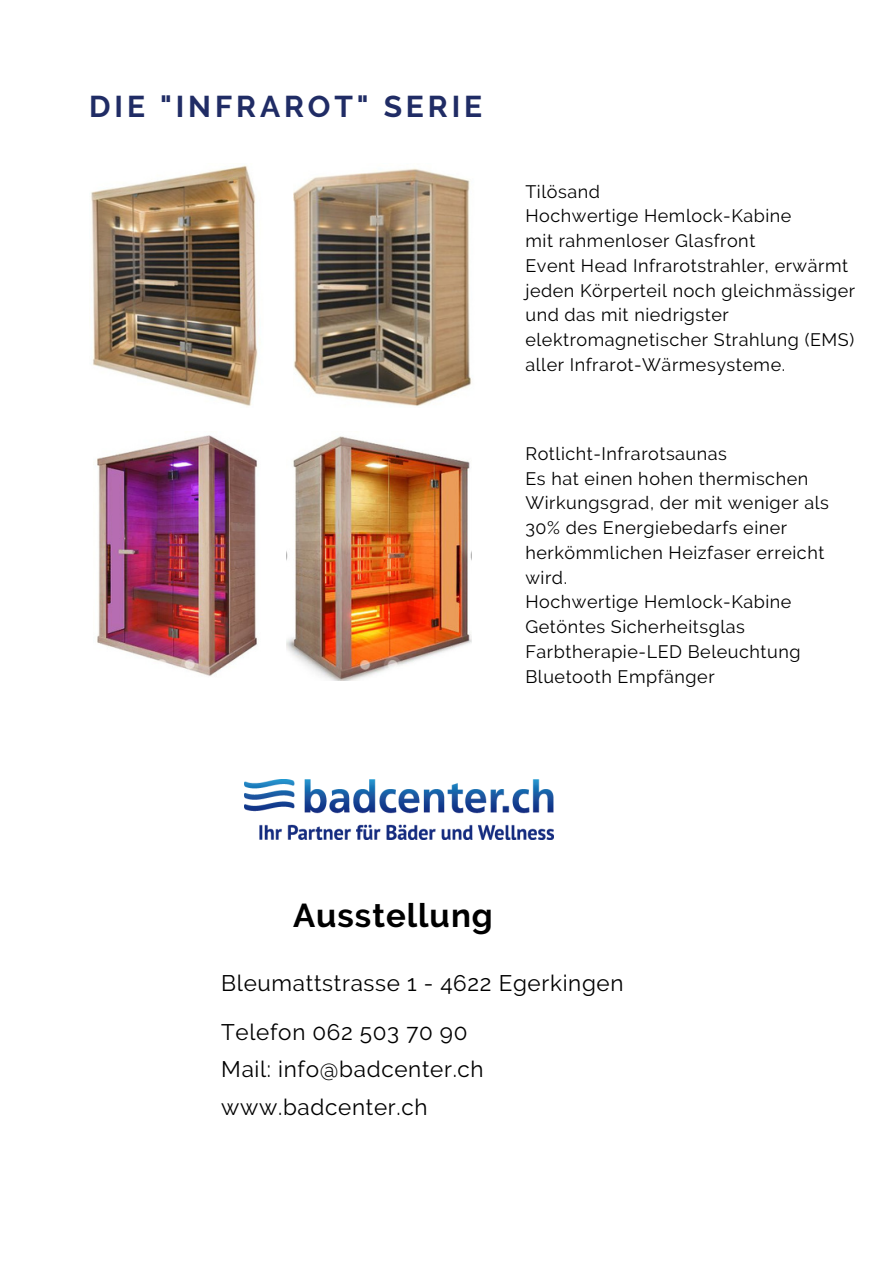
<style>
.page{position:relative;width:893px;height:1264px;background:#fff}
.page>*{position:absolute;margin:0;border:0;box-sizing:border-box;transform-origin:0 0}
.t1{font:700 33px "Raleway";letter-spacing:.03em;color:#000}
.t2{font:700 30px "Raleway";letter-spacing:.13em;color:#202c65}
.t3{font:22.5px/49.5px "Raleway";letter-spacing:.03em;color:#000}
.t4{font:18px/24.8px "Raleway";letter-spacing:.03em;color:#000}
</style>
<div class="page">
<img style="left:91px;top:165px;width:169px;height:241px">
<img style="left:293px;top:168px;width:179px;height:238px">
<img style="left:97px;top:435px;width:161px;height:241px">
<img style="left:287px;top:436px;width:184px;height:244px">
<img style="left:244px;top:779px;width:309px;height:60px">
<h2 class="t2" style="left:89px;top:88px;width:394px">DIE "INFRAROT" SERIE</h2>
<p class="t4" style="left:525px;top:179px;width:331px">Tilösand<br>Hochwertige Hemlock-Kabine<br>mit rahmenloser Glasfront<br>Event Head Infrarotstrahler, erwärmt jeden Körperteil noch gleichmässiger und das mit niedrigster elektromagnetischer Strahlung (EMS) aller Infrarot-Wärmesysteme.</p>
<p class="t4" style="left:525px;top:441px;width:305px">Rotlicht-Infrarotsaunas<br>Es hat einen hohen thermischen<br>Wirkungsgrad, der mit weniger als<br>30% des Energiebedarfs einer herkömmlichen Heizfaser erreicht wird.<br>Hochwertige Hemlock-Kabine<br>Getöntes Sicherheitsglas<br>Farbtherapie-LED Beleuchtung<br>Bluetooth Empfänger</p>
<h1 class="t1" style="left:293px;top:895px;width:201px">Ausstellung</h1>
<p class="t3" style="left:221px;top:958px;width:404px">Bleumattstrasse 1 - 4622 Egerkingen<br>Telefon 062 503 70 90</p>
<p class="t3" style="left:221px;top:1050px;width:264px;line-height:37px">Mail: info@badcenter.ch www.badcenter.ch</p>
</div>
